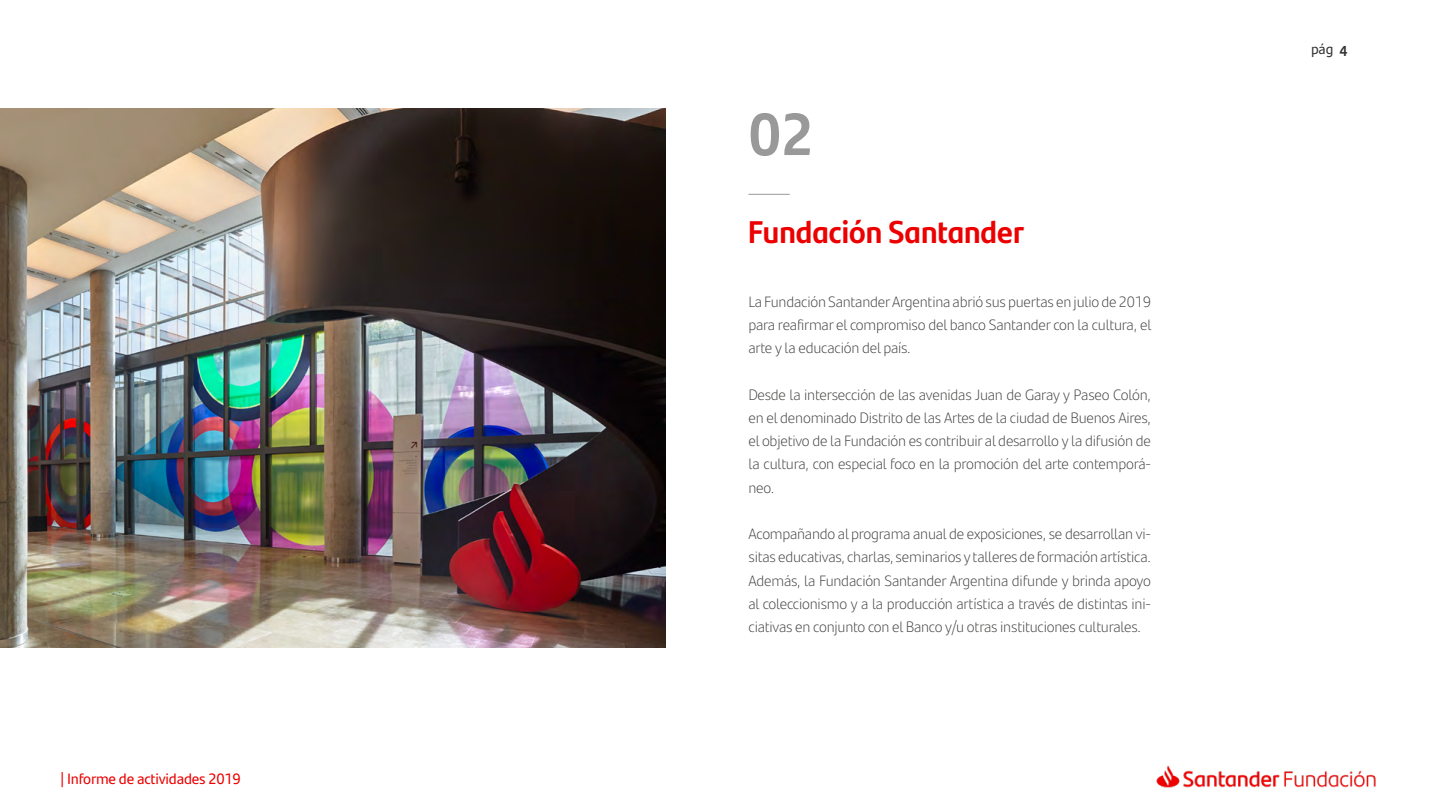
<style>
.page{position:relative;width:1440px;height:810px;background:#fff}
.page>*{position:absolute;margin:0;border:0;box-sizing:border-box;transform-origin:0 0}
.t1{font:700 59.25px "Santander Text W05";color:#999}
.t2{font:700 31.5px "Santander Headline W05";color:#ec0000}
.t3{font:300 15px/23.2px "Santander Text W05";letter-spacing:-.015em;color:#3c3c3b;text-align:justify}
.t4{font:15px "Santander Text W05";letter-spacing:-.015em;color:#ec0000}
.t5{font:14.4px "Santander Text W05";color:#333}
.s1{font-weight:700}
</style>
<div class="page">
<img style="left:1156px;top:765px;width:220px;height:23px">
<hr style="left:748px;top:194px;width:42px;height:1px;background:#999">
<img style="left:0;top:108px;width:666px;height:540px">
<p class="t4" style="left:60px;top:767px;width:182px">| Informe de actividades 2019</p>
<h1 class="t1" style="left:748px;top:88px;width:67px">02</h1>
<h2 class="t2" style="left:748px;top:207px;width:278px">Fundación Santander</h2>
<p class="t3" style="left:748px;top:289px;width:404px">La Fundación Santander Argentina abrió sus puertas en julio de 2019 para reafirmar el compromiso del banco Santander con la cultura, el arte y la educación del país.</p>
<p class="t3" style="left:748px;top:382px;width:404px">Desde la intersección de las avenidas Juan de Garay y Paseo Colón, en el denominado Distrito de las Artes de la ciudad de Buenos Aires, el objetivo de la Fundación es contribuir al desarrollo y la difusión de la cultura, con especial foco en la promoción del arte contemporá&shy;neo.</p>
<p class="t3" style="left:748px;top:522px;width:404px">Acompañando al programa anual de exposiciones, se desarrollan vi&shy;sitas educativas, charlas, seminarios y talleres de formación artística.<br>Además, la Fundación Santander Argentina difunde y brinda apoyo al coleccionismo y a la producción artística a través de distintas ini&shy;ciativas en conjunto con el Banco y/u otras instituciones culturales.</p>
<p class="t5" style="left:1311px;top:38px;width:38px">pág <span class="s1">4</span></p>
</div>
